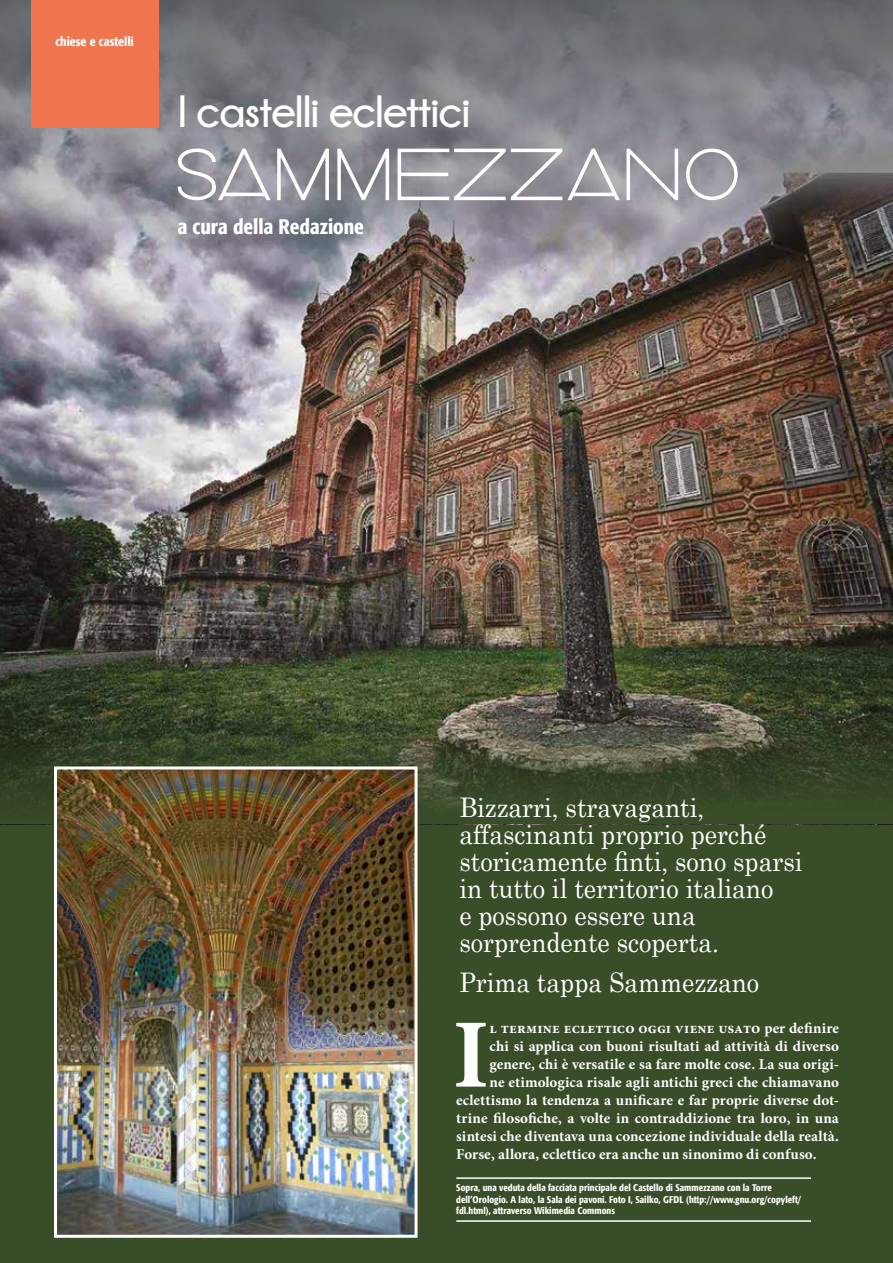
<style>
.page{position:relative;width:893px;height:1263px;background:#fff}
.page>*{position:absolute;margin:0;border:0;box-sizing:border-box;transform-origin:0 0}
.t1{font:700 98.1px "Minion Pro";color:#fff}
.t2{font:700 45px "Champagne&Limousines";letter-spacing:-.02em;color:#fff}
.t3{font:27px/27px "Century";color:#fff;scale:.91 1}
.t4{font:500 condensed 21px "Formata";color:#fff}
.t5{font:700 15px "Minion Pro";letter-spacing:.005em;color:#fff}
.t6{font:500 condensed 12.9px "Formata";color:#fff}
.t7{font:500 condensed 9.6px/11.6px "Formata";color:#fff}
</style>
<div class="page">
<div style="left:0;top:604px;width:893px;height:659px;background:#394d28"></div>
<img style="left:0;top:319px;width:893px;height:366px">
<svg style="left:0;top:685px;width:893px;height:126px"></svg>
<svg style="left:0;top:0;width:893px;height:319px;background:#7f7c81"></svg>
<svg style="left:177px;top:147px;width:561px;height:54px"></svg>
<img style="left:58px;top:770px;width:356px;height:464px">
<div style="left:54px;top:766px;width:364px;height:472px;border:3px solid #fff"></div>
<hr style="left:456px;top:1177px;width:355px;height:2px;background:#fff">
<hr style="left:456px;top:1220px;width:355px;height:2px;background:#fff">
<div style="left:31px;top:0;width:127px;height:128px;background:#ee754d"></div>
<p class="t6" style="left:55px;top:34px;width:80px">chiese e castelli</p>
<h2 class="t2" style="left:178px;top:87px;width:294px">I castelli eclettici</h2>
<h3 class="t4" style="left:178px;top:214px;width:188px">a cura della Redazione</h3>
<h3 class="t3" style="left:459px;top:792px;width:379px">Bizzarri, stravaganti, affascinanti proprio perché storicamente finti, sono sparsi in tutto il territorio italiano<br>e possono essere una sorprendente scoperta.</h3>
<h3 class="t3" style="left:459px;top:966px;width:331px">Prima tappa Sammezzano</h3>
<h1 class="t1" style="left:453px;top:986px;width:39px">I</h1>
<p class="t5" style="left:490px;top:1017px;width:351px">l termine eclettico oggi viene usato per definire</p>
<p class="t5" style="left:490px;top:1035px;width:351px">chi si applica con buoni risultati ad attività di diverso</p>
<p class="t5" style="left:490px;top:1053px;width:351px">genere, chi è versatile e sa fare molte cose. La sua origi-</p>
<p class="t5" style="left:490px;top:1071px;width:351px">ne etimologica risale agli antichi greci che chiamavano</p>
<p class="t5" style="left:456px;top:1089px;width:384px">eclettismo la tendenza a unificare e far proprie diverse dot-</p>
<p class="t5" style="left:456px;top:1107px;width:384px">trine filosofiche, a volte in contraddizione tra loro, in una</p>
<p class="t5" style="left:456px;top:1125px;width:384px">sintesi che diventava una concezione individuale della realtà.</p>
<p class="t5" style="left:456px;top:1143px;width:362px">Forse, allora, eclettico era anche un sinonimo di confuso.</p>
<p class="t7" style="left:456px;top:1182px;width:346px">Sopra, una veduta della facciata principale del Castello di Sammezzano con la Torre dell’Orologio. A lato, la Sala dei pavoni. Foto I, Sailko, GFDL (http://www.gnu.org/copyleft/ fdl.html), attraverso Wikimedia Commons</p>
</div>
